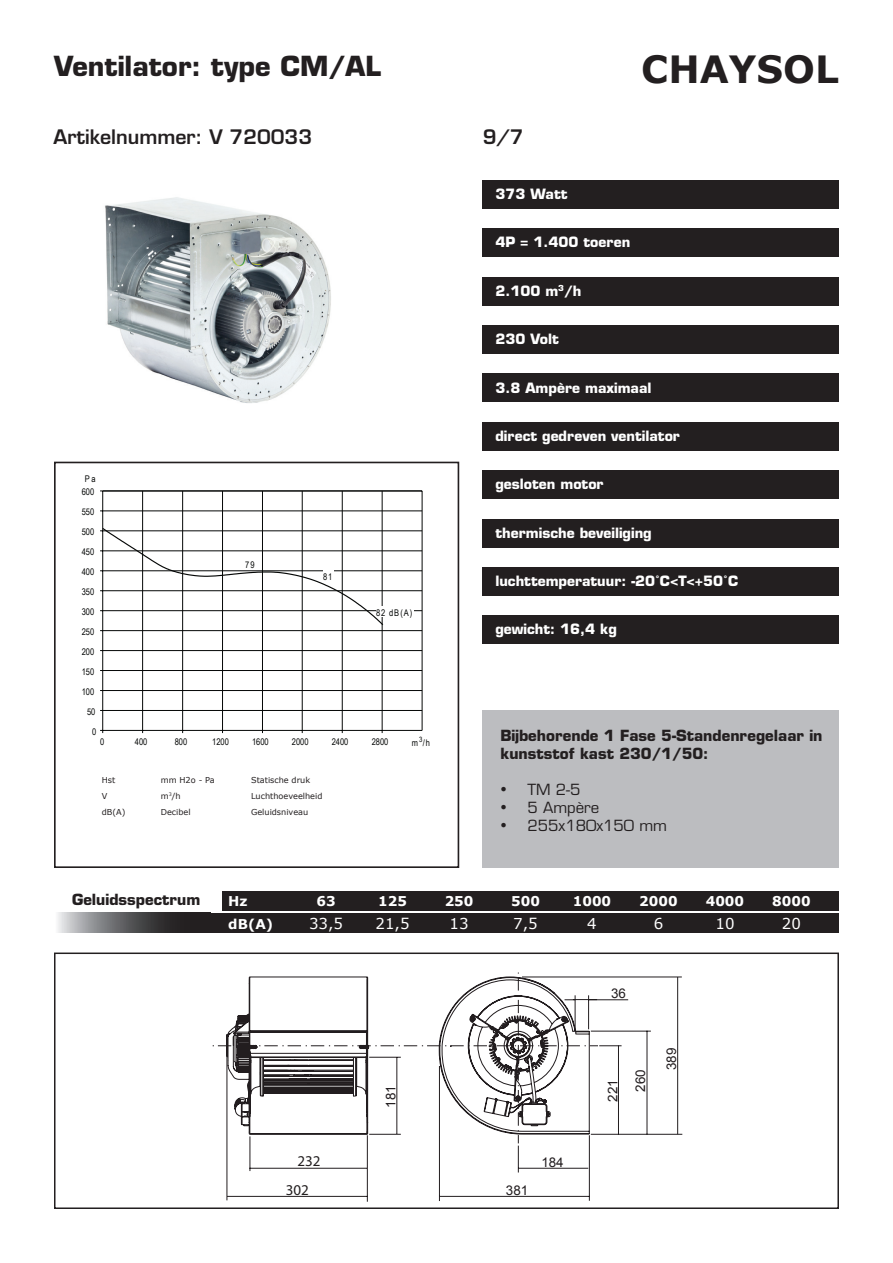
<style>
.page{position:relative;width:893px;height:1263px;background:#fff}
.page>*{position:absolute;margin:0;border:0;box-sizing:border-box;transform-origin:0 0}
.t1{font:700 37.5px "Verdana";color:#231f20}
.t2{font:700 27px "Eurostile";color:#231f20}
.t3{font:600 19.5px "Eurostile";color:#231f20}
.t4{font:700 15px/18px "Eurostile";color:#231f20}
.t5{font:15px "Eurostile";color:#231f20}
.t6{font:15px "Verdana";color:#fff}
.t7{font:15px/28.5px "Myriad Pro";color:#231f20}
.t8{font:700 13.95px "Eurostile";color:#fff}
.t9{font:700 13.5px/22.5px "Verdana";color:#fff}
.t10{font:13.35px "Arial";color:#221d1f}
.t11{font:9.15px "Arial Narrow";color:#050706}
.t12{font:8.1px/16.4px "Verdana";color:#231f20}
.s1{font-family:"Times New Roman";font-size:18px}
</style>
<div class="page">
<div style="left:222px;top:892px;width:617px;height:19px;background:#231f20"></div>
<div style="left:207px;top:913px;width:632px;height:19px;background:#231f20"></div>
<svg style="left:58px;top:913px;width:149px;height:19px"></svg>
<div style="left:54px;top:952px;width:785px;height:257px;border:2px solid #231f20"></div>
<div style="left:54px;top:462px;width:405px;height:406px;border:2px solid #231f20"></div>
<div style="left:483px;top:710px;width:356px;height:158px;background:#bcbdc0"></div>
<img style="left:105px;top:197px;width:226px;height:206px">
<div style="left:483px;top:228px;width:356px;height:29px;background:#231f20"></div>
<div style="left:483px;top:422px;width:356px;height:29px;background:#231f20"></div>
<div style="left:483px;top:519px;width:356px;height:29px;background:#231f20"></div>
<div style="left:483px;top:470px;width:356px;height:29px;background:#231f20"></div>
<div style="left:483px;top:325px;width:356px;height:29px;background:#231f20"></div>
<div style="left:483px;top:567px;width:356px;height:29px;background:#231f20"></div>
<div style="left:483px;top:180px;width:356px;height:29px;background:#231f20"></div>
<div style="left:483px;top:277px;width:356px;height:29px;background:#231f20"></div>
<div style="left:483px;top:374px;width:356px;height:28px;background:#231f20"></div>
<div style="left:483px;top:615px;width:356px;height:29px;background:#231f20"></div>
<hr style="left:103px;top:730px;width:319px;height:1px;background:#050706">
<hr style="left:382px;top:491px;width:1px;height:239px;background:#050706">
<hr style="left:342px;top:491px;width:1px;height:239px;background:#050706">
<hr style="left:302px;top:491px;width:1px;height:239px;background:#050706">
<hr style="left:262px;top:491px;width:1px;height:239px;background:#050706">
<hr style="left:222px;top:491px;width:1px;height:239px;background:#050706">
<hr style="left:182px;top:491px;width:1px;height:239px;background:#050706">
<hr style="left:142px;top:491px;width:1px;height:239px;background:#050706">
<hr style="left:102px;top:491px;width:1px;height:239px;background:#050706">
<hr style="left:103px;top:511px;width:319px;height:1px;background:#050706">
<hr style="left:103px;top:531px;width:319px;height:1px;background:#050706">
<hr style="left:103px;top:551px;width:319px;height:1px;background:#050706">
<hr style="left:103px;top:570px;width:319px;height:1px;background:#050706">
<hr style="left:103px;top:590px;width:319px;height:1px;background:#050706">
<hr style="left:103px;top:610px;width:319px;height:1px;background:#050706">
<hr style="left:103px;top:630px;width:319px;height:1px;background:#050706">
<hr style="left:103px;top:650px;width:319px;height:1px;background:#050706">
<hr style="left:103px;top:670px;width:319px;height:1px;background:#050706">
<hr style="left:103px;top:690px;width:319px;height:1px;background:#050706">
<hr style="left:103px;top:710px;width:319px;height:1px;background:#050706">
<hr style="left:103px;top:491px;width:319px;height:1px;background:#050706">
<hr style="left:422px;top:491px;width:1px;height:239px;background:#050706">
<svg style="left:100px;top:527px;width:284px;height:104px"></svg>
<div style="left:376px;top:606px;width:37px;height:11px;background:#fff"></div>
<div style="left:245px;top:559px;width:10px;height:10px;background:#fff"></div>
<div style="left:323px;top:570px;width:11px;height:11px;background:#fff"></div>
<hr style="left:227px;top:1056px;width:1px;height:144px;background:#221d1f">
<hr style="left:591px;top:1031px;width:60px;height:1px;background:#221d1f">
<hr style="left:522px;top:977px;width:160px;height:1px;background:#221d1f">
<hr style="left:647px;top:1031px;width:1px;height:103px;background:#221d1f">
<hr style="left:591px;top:1134px;width:91px;height:1px;background:#221d1f">
<hr style="left:589px;top:1135px;width:1px;height:66px;background:#221d1f">
<hr style="left:439px;top:1196px;width:150px;height:1px;background:#221d1f">
<hr style="left:439px;top:1066px;width:1px;height:135px;background:#221d1f">
<hr style="left:227px;top:1196px;width:140px;height:1px;background:#221d1f">
<hr style="left:367px;top:1135px;width:1px;height:67px;background:#221d1f">
<hr style="left:677px;top:977px;width:1px;height:157px;background:#221d1f">
<svg style="left:213px;top:972px;width:409px;height:200px"></svg>
<hr style="left:589px;top:999px;width:39px;height:1px;background:#221d1f">
<hr style="left:575px;top:995px;width:1px;height:34px;background:#221d1f">
<hr style="left:588px;top:995px;width:1px;height:34px;background:#221d1f">
<h2 class="t2" style="left:54px;top:49px;width:329px">Ventilator: type CM/AL</h2>
<h1 class="t1" style="left:641px;top:45px;width:199px">CHAYSOL</h1>
<h3 class="t3" style="left:54px;top:124px;width:260px">Artikelnummer: V 720033</h3>
<h3 class="t3" style="left:483px;top:124px;width:42px">9/7</h3>
<p class="t8" style="left:495px;top:185px;width:74px">373 Watt</p>
<p class="t8" style="left:495px;top:234px;width:136px">4P = 1.400 toeren</p>
<p class="t8" style="left:495px;top:282px;width:88px">2.100 m<sup>3</sup>/h</p>
<p class="t8" style="left:495px;top:330px;width:65px">230 Volt</p>
<p class="t8" style="left:495px;top:379px;width:158px">3.8 Ampère maximaal</p>
<p class="t11" style="left:85px;top:472px;width:12px">Pa</p>
<p class="t11" style="left:82px;top:485px;width:14px">600</p>
<p class="t11" style="left:82px;top:505px;width:14px">550</p>
<p class="t11" style="left:82px;top:525px;width:14px">500</p>
<p class="t11" style="left:82px;top:545px;width:14px">450</p>
<p class="t11" style="left:82px;top:565px;width:14px">400</p>
<p class="t11" style="left:82px;top:585px;width:14px">350</p>
<p class="t11" style="left:82px;top:605px;width:14px">300</p>
<p class="t11" style="left:82px;top:625px;width:14px">250</p>
<p class="t11" style="left:82px;top:645px;width:14px">200</p>
<p class="t11" style="left:82px;top:665px;width:14px">150</p>
<p class="t11" style="left:82px;top:685px;width:14px">100</p>
<p class="t11" style="left:87px;top:705px;width:10px">50</p>
<p class="t11" style="left:92px;top:725px;width:6px">0</p>
<p class="t11" style="left:245px;top:558px;width:11px">79</p>
<p class="t11" style="left:323px;top:570px;width:11px">81</p>
<p class="t11" style="left:376px;top:606px;width:38px">82 dB(A)</p>
<p class="t11" style="left:100px;top:735px;width:6px">0</p>
<p class="t11" style="left:135px;top:735px;width:14px">400</p>
<p class="t11" style="left:175px;top:735px;width:14px">800</p>
<p class="t11" style="left:212px;top:735px;width:18px">1200</p>
<p class="t11" style="left:252px;top:735px;width:18px">1600</p>
<p class="t11" style="left:292px;top:735px;width:18px">2000</p>
<p class="t11" style="left:332px;top:735px;width:18px">2400</p>
<p class="t11" style="left:372px;top:735px;width:18px">2800</p>
<p class="t11" style="left:412px;top:736px;width:20px">m<sup>3</sup>/h</p>
<p class="t12" style="left:102px;top:772px;width:25px">Hst<br>V dB(A)</p>
<p class="t12" style="left:161px;top:772px;width:56px">mm H2o - Pa m<sup>3</sup>/h<br>Decibel</p>
<p class="t12" style="left:251px;top:772px;width:73px">Statische druk<br>Luchthoeveelheid<br>Geluidsniveau</p>
<p class="t8" style="left:495px;top:427px;width:186px">direct gedreven ventilator</p>
<p class="t8" style="left:495px;top:476px;width:110px">gesloten motor</p>
<p class="t8" style="left:495px;top:524px;width:158px">thermische beveiliging</p>
<p class="t8" style="left:495px;top:572px;width:244px">luchttemperatuur: -20˚C&lt;T&lt;+50˚C</p>
<p class="t8" style="left:495px;top:621px;width:123px">gewicht: 16,4 kg</p>
<p class="t4" style="left:500px;top:727px;width:323px">Bijbehorende 1 Fase 5-Standenregelaar in kunststof kast 230/1/50:</p>
<p class="t5" style="left:500px;top:781px;width:81px"><span class="s1">•</span> TM 2-5</p>
<p class="t5" style="left:500px;top:799px;width:100px"><span class="s1">•</span> 5 Ampère</p>
<p class="t5" style="left:500px;top:817px;width:168px"><span class="s1">•</span> 255x180x150 mm</p>
<p class="t4" style="left:72px;top:890px;width:130px">Geluidsspectrum</p>
<p class="t9" style="left:317px;top:890px;width:21px">63</p>
<p class="t6" style="left:309px;top:913px;width:36px">33,5</p>
<p class="t9" style="left:228px;top:890px;width:46px">Hz dB(A)</p>
<p class="t9" style="left:378px;top:890px;width:30px">125</p>
<p class="t6" style="left:376px;top:913px;width:36px">21,5</p>
<p class="t7" style="left:286px;top:1147px;width:36px;text-indent:12px">232<br>302</p>
<p class="t10" style="left:382px;top:1107px;width:24px;rotate:-90deg">181</p>
<p class="t9" style="left:445px;top:890px;width:30px">250</p>
<p class="t6" style="left:450px;top:913px;width:21px">13</p>
<p class="t9" style="left:511px;top:890px;width:30px">500</p>
<p class="t6" style="left:513px;top:913px;width:26px">7,5</p>
<p class="t9" style="left:573px;top:890px;width:40px">1000</p>
<p class="t6" style="left:587px;top:913px;width:11px">4</p>
<p class="t9" style="left:639px;top:890px;width:40px">2000</p>
<p class="t6" style="left:654px;top:913px;width:11px">6</p>
<p class="t10" style="left:506px;top:1181px;width:24px">381</p>
<p class="t10" style="left:541px;top:1153px;width:24px">184</p>
<p class="t10" style="left:611px;top:985px;width:16px">36</p>
<p class="t10" style="left:604px;top:1102px;width:24px;rotate:-90deg">221</p>
<p class="t10" style="left:632px;top:1091px;width:24px;rotate:-90deg">260</p>
<p class="t10" style="left:663px;top:1070px;width:24px;rotate:-90deg">389</p>
<p class="t9" style="left:706px;top:890px;width:40px">4000</p>
<p class="t6" style="left:715px;top:913px;width:21px">10</p>
<p class="t9" style="left:772px;top:890px;width:40px">8000</p>
<p class="t6" style="left:782px;top:913px;width:21px">20</p>
</div>
